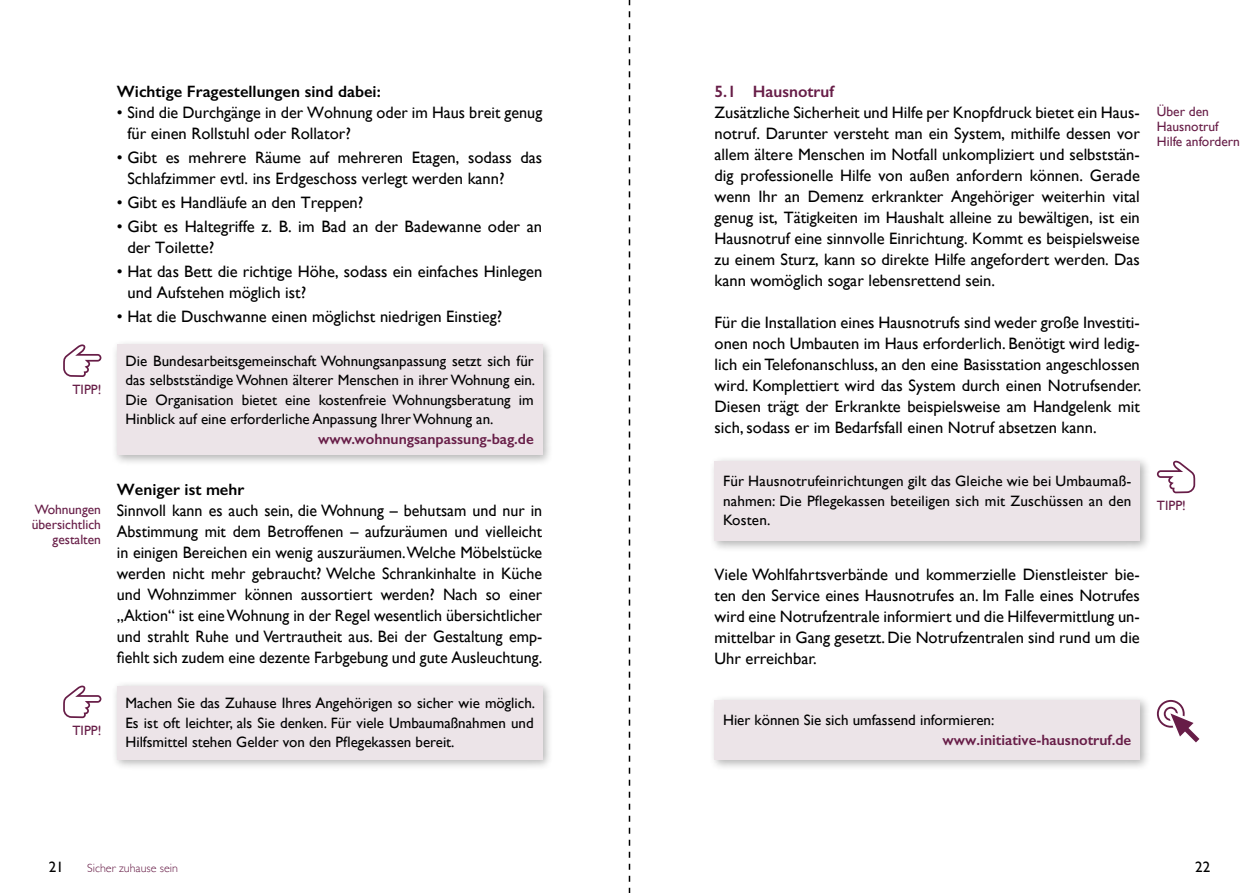
<style>
.page{position:relative;width:1259px;height:893px;background:#fff}
.page>*{position:absolute;margin:0;border:0;box-sizing:border-box;transform-origin:0 0}
.t1{font:16.5px/21px "Gill Sans";color:#000}
.t2{font:600 16.5px "Gill Sans";color:#000}
.t3{font:600 16.5px "Gill Sans";color:#671d47}
.t4{font:15px/19.5px "Gill Sans";color:#000;text-align:justify}
.t5{font:600 15px "Gill Sans";color:#671d47}
.t6{font:13.5px/15px "Gill Sans";color:#671d47;text-align:right}
.t7{font:13.5px "Gill Sans";color:#671d47}
.t8{font:300 12px "Gill Sans";color:#671d47}
</style>
<div class="page">
<div style="left:112px;top:340px;width:441px;height:126px;background:#000;opacity:.3"></div>
<div style="left:117px;top:344px;width:425px;height:111px;background:#ece4e8"></div>
<div style="left:112px;top:681px;width:441px;height:90px;background:#000;opacity:.3"></div>
<div style="left:117px;top:686px;width:425px;height:73px;background:#ece4e8"></div>
<svg style="left:63px;top:344px;width:38px;height:33px"></svg>
<svg style="left:63px;top:686px;width:38px;height:32px"></svg>
<div style="left:710px;top:456px;width:441px;height:96px;background:#000;opacity:.3"></div>
<div style="left:714px;top:461px;width:426px;height:79px;background:#ece4e8"></div>
<div style="left:710px;top:695px;width:441px;height:75px;background:#000;opacity:.3"></div>
<div style="left:714px;top:700px;width:426px;height:59px;background:#ece4e8"></div>
<svg style="left:1157px;top:461px;width:38px;height:32px"></svg>
<svg style="left:1157px;top:700px;width:42px;height:42px"></svg>
<svg style="left:629px;top:0;width:1px;height:893px"></svg>
<p class="t7" style="left:72px;top:382px;width:30px">TIPP!</p>
<p class="t2" style="left:117px;top:82px;width:265px">Wichtige Fragestellungen sind dabei:</p>
<p class="t1" style="left:127px;top:102px;width:416px;text-indent:-10px">• Sind die Durchgänge in der Wohnung oder im Haus breit genug für einen Rollstuhl oder Rollator?</p>
<p class="t1" style="left:127px;top:147px;width:416px;text-indent:-10px">• Gibt es mehrere Räume auf mehreren Etagen, sodass das<br>Schlafzimmer evtl. ins Erdgeschoss verlegt werden kann?</p>
<p class="t1" style="left:117px;top:192px;width:248px">• Gibt es Handläufe an den Treppen?</p>
<p class="t1" style="left:127px;top:216px;width:416px;text-indent:-10px">• Gibt es Haltegriffe z. B. im Bad an der Badewanne oder an der Toilette?</p>
<p class="t1" style="left:127px;top:261px;width:416px;text-indent:-10px">• Hat das Bett die richtige Höhe, sodass ein einfaches Hinlegen und Aufstehen möglich ist?</p>
<p class="t1" style="left:117px;top:306px;width:387px">• Hat die Duschwanne einen möglichst niedrigen Einstieg?</p>
<p class="t4" style="left:125px;top:351px;width:411px">Die Bundesarbeitsgemeinschaft Wohnungsanpassung setzt sich für das selbstständige Wohnen älterer Menschen in ihrer Wohnung ein.<br>Die Organisation bietet eine kostenfreie Wohnungsberatung im Hinblick auf eine erforderliche Anpassung Ihrer Wohnung an.</p>
<p class="t5" style="left:318px;top:430px;width:217px">www.wohnungsanpassung-bag.de</p>
<p class="t3" style="left:714px;top:82px;width:121px">5.1 Hausnotruf</p>
<p class="t1" style="left:714px;top:102px;width:427px;text-align:justify">Zusätzliche Sicherheit und Hilfe per Knopfdruck bietet ein Haus&shy;notruf. Darunter versteht man ein System, mithilfe dessen vor allem ältere Menschen im Notfall unkompliziert und selbststän&shy;dig professionelle Hilfe von außen anfordern können. Gerade wenn Ihr an Demenz erkrankter Angehöriger weiterhin vital genug ist, Tätigkeiten im Haushalt alleine zu bewältigen, ist ein Hausnotruf eine sinnvolle Einrichtung. Kommt es beispielsweise zu einem Sturz, kann so direkte Hilfe angefordert werden. Das kann womöglich sogar lebensrettend sein.</p>
<p class="t1" style="left:714px;top:312px;width:428px;text-align:justify">Für die Installation eines Hausnotrufs sind weder große Investiti&shy;onen noch Umbauten im Haus erforderlich. Benötigt wird ledig&shy;lich ein Telefonanschluss, an den eine Basisstation angeschlossen wird. Komplettiert wird das System durch einen Notrufsender.<br>Diesen trägt der Erkrankte beispielsweise am Handgelenk mit sich, sodass er im Bedarfsfall einen Notruf absetzen kann.</p>
<p class="t6" style="left:1157px;top:104px;width:85px;text-align:left">Über den<br>Hausnotruf<br>Hilfe anfordern</p>
<p class="t4" style="left:723px;top:471px;width:410px">Für Hausnotrufeinrichtungen gilt das Gleiche wie bei Umbaumaß&shy;nahmen: Die Pflegekassen beteiligen sich mit Zuschüssen an den Kosten.</p>
<p class="t2" style="left:117px;top:479px;width:129px">Weniger ist mehr</p>
<p class="t1" style="left:117px;top:499px;width:427px;text-align:justify">Sinnvoll kann es auch sein, die Wohnung – behutsam und nur in Abstimmung mit dem Betroffenen – aufzuräumen und vielleicht in einigen Bereichen ein wenig auszuräumen.Welche Möbelstücke werden nicht mehr gebraucht? Welche Schrankinhalte in Küche und Wohnzimmer können aussortiert werden? Nach so einer „Aktion“ ist eine Wohnung in der Regel wesentlich übersichtlicher und strahlt Ruhe und Vertrautheit aus. Bei der Gestaltung emp&shy;fiehlt sich zudem eine dezente Farbgebung und gute Ausleuchtung.</p>
<p class="t6" style="left:35px;top:501px;width:68px">Wohnungen</p>
<p class="t7" style="left:1157px;top:498px;width:30px">TIPP!</p>
<p class="t6" style="left:32px;top:516px;width:71px">übersichtlich gestalten</p>
<p class="t1" style="left:714px;top:564px;width:427px;text-align:justify">Viele Wohlfahrtsverbände und kommerzielle Dienstleister bie&shy;ten den Service eines Hausnotrufes an. Im Falle eines Notrufes wird eine Notrufzentrale informiert und die Hilfevermittlung un&shy;mittelbar in Gang gesetzt. Die Notrufzentralen sind rund um die Uhr erreichbar.</p>
<p class="t7" style="left:72px;top:723px;width:30px">TIPP!</p>
<p class="t4" style="left:125px;top:693px;width:411px">Machen Sie das Zuhause Ihres Angehörigen so sicher wie möglich.<br>Es ist oft leichter, als Sie denken. Für viele Umbaumaßnahmen und Hilfsmittel stehen Gelder von den Pflegekassen bereit.</p>
<p class="t4" style="left:723px;top:710px;width:273px">Hier können Sie sich umfassend informieren:</p>
<p class="t5" style="left:942px;top:730px;width:190px">www.initiative-hausnotruf.de</p>
<p class="t4" style="left:49px;top:857px;width:16px">21</p>
<p class="t8" style="left:87px;top:858px;width:92px">Sicher zuhause sein</p>
<p class="t4" style="left:1195px;top:857px;width:16px">22</p>
</div>
